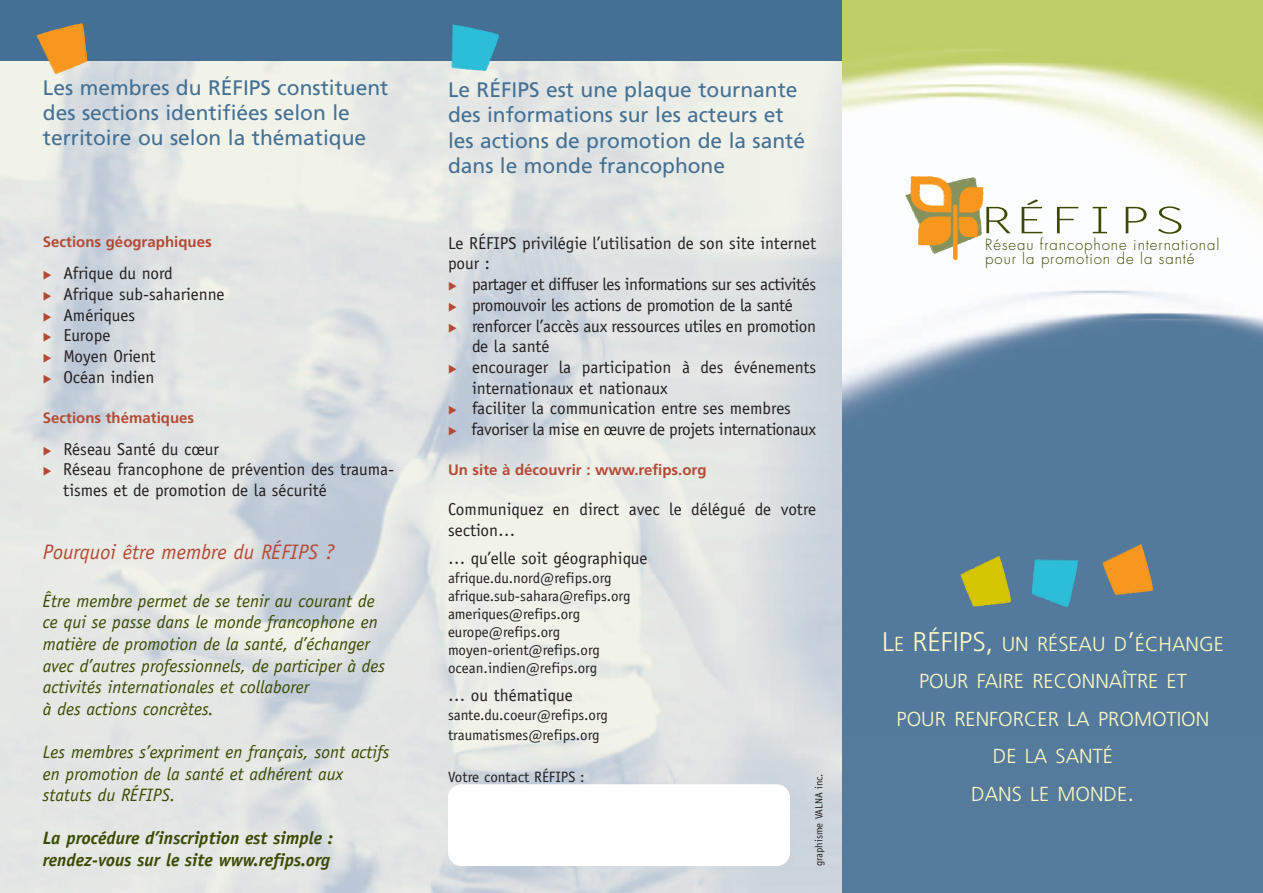
<style>
.page{position:relative;width:1263px;height:893px;background:#fff}
.page>*{position:absolute;margin:0;border:0;box-sizing:border-box;transform-origin:0 0}
.t1{font:36.75px "Letter Gothic Std";color:#394b00;scale:1.58 1}
.t2{font:21px/25.2px "Frutiger";color:#437094}
.t3{font:italic 21px "Officina Sans";color:#b44a34}
.t4{font:300 20.25px/37.5px "Frutiger";color:#fffac1;text-align:center}
.t5{font:italic 18px/21.6px "Officina Sans";color:#394b00}
.t6{font:italic 700 18px/21.6px "Officina Sans";color:#394b00}
.t7{font:17.25px/20.7px "Officina Sans";color:#231f20}
.t8{font:17.25px "Officina Sans";letter-spacing:-.025em;color:#231f20}
.t9{font:17.25px "Officina Sans";letter-spacing:-.02em;color:#231f20}
.t10{font:15px/18px "Officina Sans";color:#231f20}
.t11{font:700 15px "Frutiger";color:#b44a34}
.t12{font:300 15px/14.4px "Futura";color:#394b00}
.t13{font:10.5px "Officina Sans";color:#231f20}
.s1{color:#b44a34}
.s2{font-size:27px}
</style>
<div class="page">
<div style="left:0;top:0;width:844px;height:61px;background:#437094"></div>
<img style="left:842px;top:0;width:421px;height:220px">
<div style="left:842px;top:270px;width:421px;height:623px;background:#547a9c"></div>
<img style="left:842px;top:270px;width:421px;height:331px">
<svg style="left:905px;top:176px;width:79px;height:84px"></svg>
<svg style="left:36px;top:23px;width:52px;height:51px"></svg>
<svg style="left:451px;top:24px;width:48px;height:48px"></svg>
<svg style="left:960px;top:556px;width:51px;height:51px"></svg>
<svg style="left:1102px;top:544px;width:51px;height:51px"></svg>
<svg style="left:1032px;top:559px;width:46px;height:48px"></svg>
<p class="t2" style="left:43px;top:77px;width:347px">Les membres du RÉFIPS constituent des sections identifiées selon le territoire ou selon la thématique</p>
<p class="t11" style="left:43px;top:236px;width:170px">Sections géographiques</p>
<p class="t7" style="left:43px;top:264px;width:131px"><span class="s1">◆</span> Afrique du nord</p>
<p class="t7" style="left:43px;top:285px;width:183px"><span class="s1">◆</span> Afrique sub-saharienne</p>
<p class="t7" style="left:43px;top:306px;width:94px"><span class="s1">◆</span> Amériques</p>
<p class="t7" style="left:43px;top:326px;width:69px"><span class="s1">◆</span> Europe</p>
<p class="t7" style="left:43px;top:347px;width:114px"><span class="s1">◆</span> Moyen Orient</p>
<p class="t7" style="left:43px;top:368px;width:113px"><span class="s1">◆</span> Océan indien</p>
<p class="t11" style="left:43px;top:412px;width:153px">Sections thématiques</p>
<p class="t7" style="left:43px;top:440px;width:178px"><span class="s1">◆</span> Réseau Santé du cœur</p>
<p class="t7" style="left:63px;top:461px;width:332px;text-indent:-20px"><span class="s1">◆</span> Réseau francophone de prévention des trauma&shy;tismes et de promotion de la sécurité</p>
<p class="t3" style="left:43px;top:544px;width:293px">Pourquoi être membre du RÉFIPS ?</p>
<p class="t5" style="left:43px;top:591px;width:344px">Être membre permet de se tenir au courant de ce qui se passe dans le monde francophone en matière de promotion de la santé, d’échanger avec d’autres professionnels, de participer à des activités internationales et collaborer<br>à des actions concrètes.</p>
<p class="t5" style="left:43px;top:743px;width:348px">Les membres s’expriment en français, sont actifs en promotion de la santé et adhérent aux statuts du RÉFIPS.</p>
<p class="t6" style="left:43px;top:829px;width:292px">La procédure d’inscription est simple : rendez-vous sur le site www.refips.org</p>
<p class="t2" style="left:448px;top:79px;width:359px">Le RÉFIPS est une plaque tournante des informations sur les acteurs et les actions de promotion de la santé dans le monde francophone</p>
<p class="t7" style="left:448px;top:234px;width:370px">Le RÉFIPS privilégie l’utilisation de son site internet pour :</p>
<p class="t8" style="left:448px;top:278px;width:370px"><span class="s1">◆</span> partager et diffuser les informations sur ses activités</p>
<p class="t8" style="left:448px;top:298px;width:346px"><span class="s1">◆</span> promouvoir les actions de promotion de la santé</p>
<p class="t7" style="left:472px;top:317px;width:346px;text-indent:-24px"><span class="s1">◆</span> renforcer l’accès aux ressources utiles en promotion de la santé</p>
<p class="t7" style="left:472px;top:358px;width:346px;text-indent:-24px"><span class="s1">◆</span> encourager la participation à des événements internationaux et nationaux</p>
<p class="t7" style="left:448px;top:400px;width:344px"><span class="s1">◆</span> faciliter la communication entre ses membres</p>
<p class="t9" style="left:448px;top:423px;width:370px"><span class="s1">◆</span> favoriser la mise en œuvre de projets internationaux</p>
<p class="t11" style="left:448px;top:464px;width:260px">Un site à découvrir : www.refips.org</p>
<p class="t7" style="left:448px;top:500px;width:370px">Communiquez en direct avec le délégué de votre section…</p>
<p class="t7" style="left:448px;top:549px;width:201px">… qu’elle soit géographique</p>
<p class="t10" style="left:448px;top:570px;width:184px">afrique.du.nord@refips.org afrique.sub-sahara@refips.org ameriques@refips.org europe@refips.org moyen-orient@refips.org ocean.indien@refips.org</p>
<p class="t7" style="left:448px;top:686px;width:126px">… ou thématique</p>
<p class="t10" style="left:448px;top:707px;width:162px;line-height:19.6px">sante.du.coeur@refips.org traumatismes@refips.org</p>
<p class="t10" style="left:448px;top:769px;width:138px">Votre contact RÉFIPS :</p>
<p class="t13" style="left:815px;top:866px;width:94px;rotate:-90deg">graphisme VALNA inc.</p>
<h1 class="t1" style="left:978px;top:204px;width:134px">RÉFIPS</h1>
<p class="t12" style="left:985px;top:238px;width:232px">Réseau francophone internationa pour la promotion de la santé</p>
<p class="t4" style="left:882px;top:627px;width:343px"><span class="s2">L</span>E <span class="s2">RÉFIPS,</span> UN RÉSEAU D<span class="s2">’</span>ÉCHANGE<br>POUR FAIRE RECONNAÎTRE ET<br>POUR RENFORCER LA PROMOTION<br>DE LA SANTÉ<br>DANS LE MONDE<span class="s2">.</span></p>
</div>
